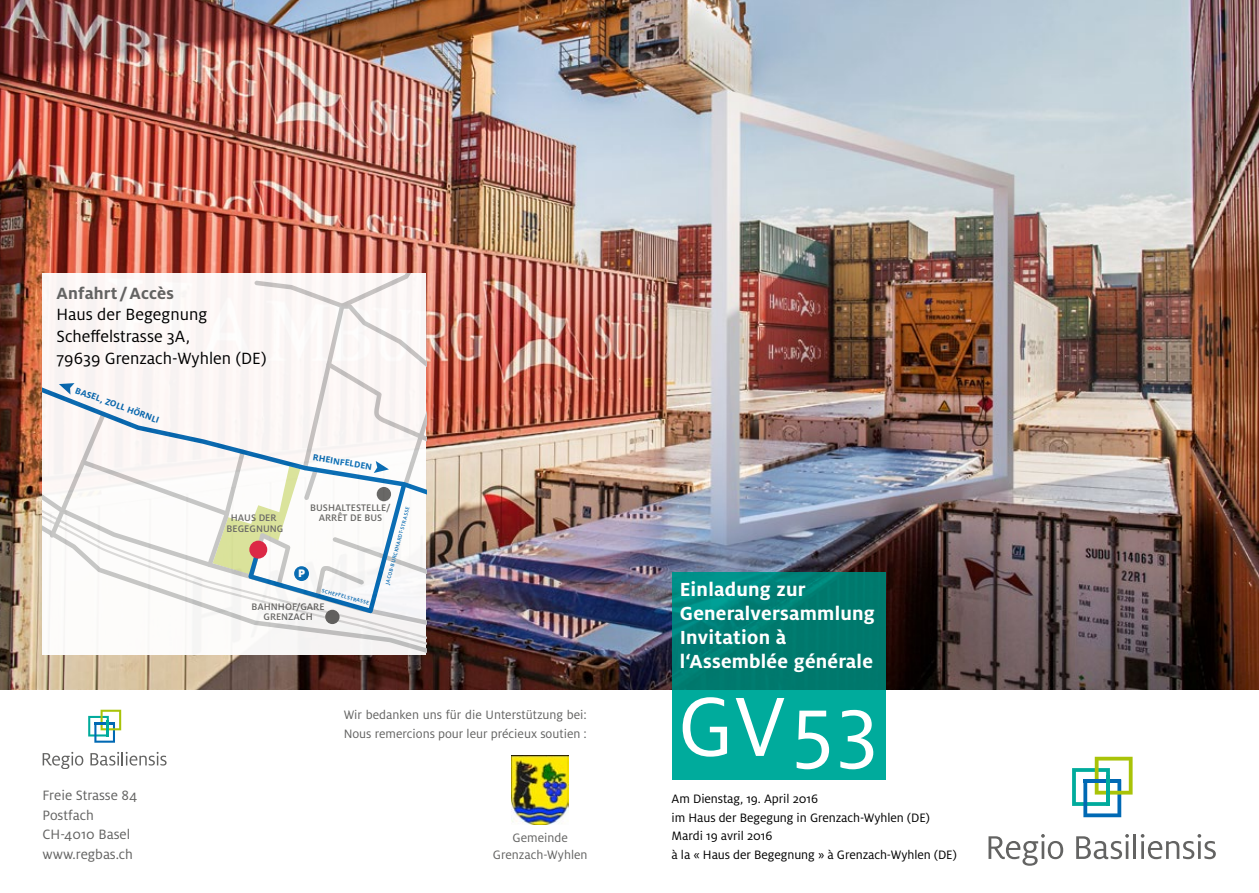
<style>
.page{position:relative;width:1259px;height:893px;background:#fff}
.page>*{position:absolute;margin:0;border:0;box-sizing:border-box;transform-origin:0 0}
.t1{font:93px "Milo Pro";color:#fff}
.t2{font:700 21px/24px "Milo Pro";letter-spacing:.01em;color:#fff}
.t3{font:18px/21.8px "Milo Pro";color:#000}
.t4{font:700 18px "Milo Pro";letter-spacing:.01em;color:#636362}
.t5{font:15px/19.5px "Milo Pro";color:#636362}
.t6{font:13.5px/18.8px "Milo Pro";letter-spacing:-.005em;color:#000}
.t7{font:13.5px/16.5px "Milo Pro";color:#636362;text-align:center}
.t8{font:900 12px "Milo Pro";color:#fff}
.t9{font:500 10.5px/10.5px "Milo Pro";color:#636362;text-align:center}
.t10{font:700 9.75px "Milo Pro";color:#0069b4}
.t11{font:500 5.85px "Milo Pro";color:#0069b4}
</style>
<div class="page">
<img style="left:0;top:0;width:1259px;height:689px">
<svg style="left:988px;top:834px;width:75px;height:32px"></svg>
<svg style="left:1076px;top:834px;width:53px;height:25px"></svg>
<hr style="left:1133px;top:834px;width:3px;height:25px;background:#636362">
<svg style="left:1140px;top:834px;width:75px;height:25px"></svg>
<svg style="left:1072px;top:757px;width:60px;height:60px"></svg>
<hr style="left:1083px;top:779px;width:38px;height:4px;background:#0069b4">
<hr style="left:1106px;top:776px;width:4px;height:30px;background:#00ab9c">
<svg style="left:43px;top:613px;width:383px;height:41px"></svg>
<div style="left:325px;top:610px;width:14px;height:14px;background:#636362;border-radius:50%"></div>
<svg style="left:43px;top:274px;width:383px;height:339px"></svg>
<svg style="left:43px;top:752px;width:40px;height:17px"></svg>
<svg style="left:90px;top:752px;width:77px;height:14px"></svg>
<svg style="left:88px;top:710px;width:33px;height:33px"></svg>
<svg style="left:672px;top:571px;width:213px;height:208px"></svg>
<img style="left:512px;top:755px;width:56px;height:70px">
<h3 class="t4" style="left:56px;top:283px;width:119px">Anfahrt/Accès</h3>
<h3 class="t3" style="left:56px;top:304px;width:212px">Haus der Begegnung<br>Scheffelstrasse 3A,<br>79639 Grenzach-Wyhlen (DE)</h3>
<p class="t10" style="left:78px;top:385px;width:90px;rotate:20deg">BASEL, ZOLL HÖRNLI</p>
<p class="t9" style="left:227px;top:513px;width:58px">HAUS DER<br>BEGEGNUNG</p>
<p class="t10" style="left:314px;top:452px;width:61px;rotate:9deg">RHEINFELDEN</p>
<p class="t9" style="left:310px;top:502px;width:82px">BUSHALTESTELLE/<br>ARRÊT DE BUS</p>
<p class="t11" style="left:384px;top:583px;width:81px;rotate:-75deg">JACOB-BURCKHARDT-STRASSE</p>
<p class="t8" style="left:298px;top:566px;width:9px">P</p>
<p class="t11" style="left:323px;top:587px;width:50px;rotate:15deg">SCHEFFELSTRASSE</p>
<p class="t9" style="left:252px;top:601px;width:74px">BAHNHOF/GARE<br>GRENZACH</p>
<p class="t7" style="left:344px;top:705px;width:245px;line-height:19.5px;text-align:left">Wir bedanken uns für die Unterstützung bei:<br>Nous remercions pour leur précieux soutien :</p>
<h2 class="t2" style="left:679px;top:578px;width:197px">Einladung zur<br>Generalversammlung<br>Invitation à l‘Assemblée générale</h2>
<h1 class="t1" style="left:677px;top:676px;width:202px">GV53</h1>
<p class="t5" style="left:43px;top:786px;width:96px">Freie Strasse 84<br>Postfach<br>CH-4010 Basel www.regbas.ch</p>
<p class="t6" style="left:671px;top:789px;width:287px">Am Dienstag, 19. April 2016<br>im Haus der Begegung in Grenzach-Wyhlen (DE)<br>Mardi 19 avril 2016<br>à la « Haus der Begegnung » à Grenzach-Wyhlen (DE)</p>
<p class="t7" style="left:493px;top:830px;width:96px">Gemeinde<br>Grenzach-Wyhlen</p>
</div>
